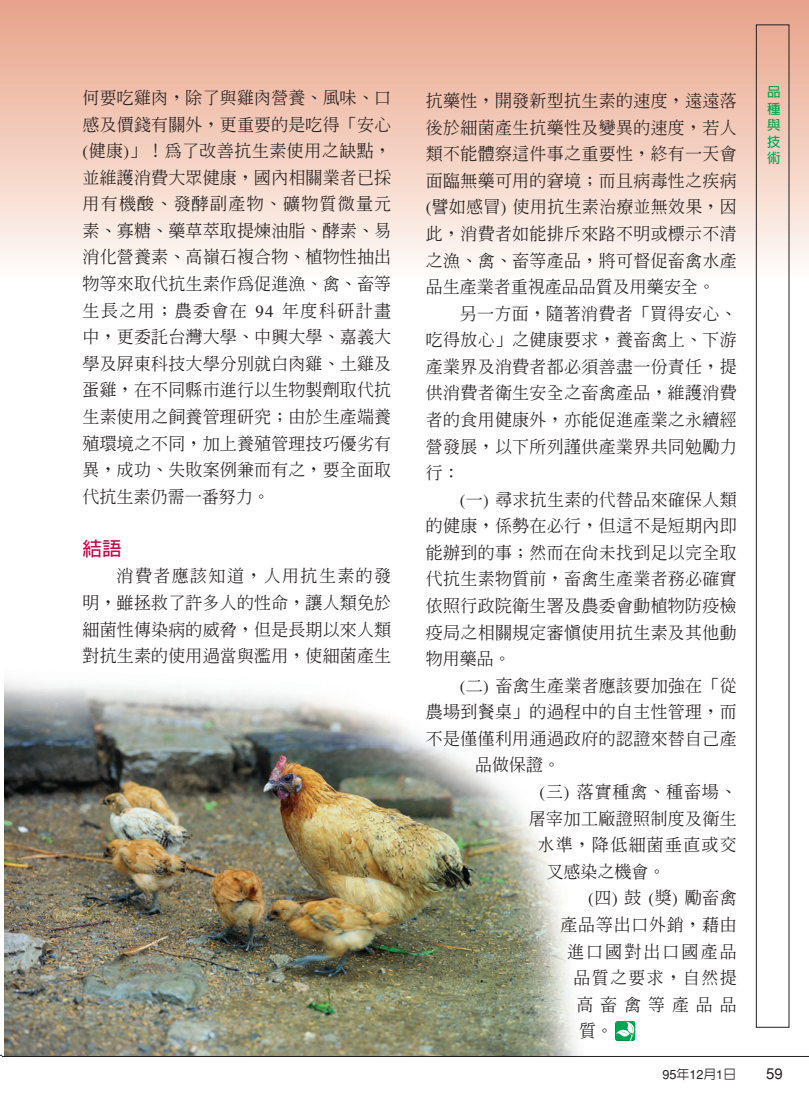
<style>
.page{position:relative;width:809px;height:1108px;background:#fff}
.page>*{position:absolute;margin:0;border:0;box-sizing:border-box;transform-origin:0 0}
.t1{font:700 19.5px "Lin Gothic";color:#c30a49}
.t2{font:500 16.95px/26.5px "Inn Ming";letter-spacing:.015em;color:#231f20;text-align:justify}
.t3{font:500 16.95px "Inn Ming";letter-spacing:.07em;color:#231f20}
.t4{font:500 16.95px "Inn Ming";letter-spacing:.04em;color:#231f20}
.t5{font:500 16.95px "Inn Ming";letter-spacing:.12em;color:#231f20}
.t6{font:500 16.95px "Inn Ming";letter-spacing:.075em;color:#231f20}
.t7{font:500 16.95px "Inn Ming";letter-spacing:.405em;color:#231f20}
.t8{font:15px "Helvetica";color:#231f20}
.t9{font:700 13.5px/16.5px "Lin Gothic";color:#00a54f;text-align:justify}
.t10{font:12.75px "Helvetica";color:#231f20}
.s1{font-family:"Times";font-weight:400}
.s2{font-family:"New Gothic";font-weight:500}
</style>
<div class="page">
<img style="left:0;top:0;width:809px;height:1057px">
<p class="t2" style="left:83px;top:84px;width:310px">何要吃雞肉，除了與雞肉營養、風味、口感及價錢有關外，更重要的是吃得「安心<span class="s1">(</span>健康<span class="s1">)</span>」！為了改善抗生素使用之缺點，並維護消費大眾健康，國內相關業者已採用有機酸、發酵副產物、礦物質微量元素、寡糖、藥草萃取提煉油脂、酵素、易消化營養素、高嶺石複合物、植物性抽出物等來取代抗生素作為促進漁、禽、畜等生長之用；農委會在 <span class="s1">94</span> 年度科研計畫中，更委託台灣大學、中興大學、嘉義大學及屏東科技大學分別就白肉雞、土雞及蛋雞，在不同縣市進行以生物製劑取代抗生素使用之飼養管理研究；由於生產端養殖環境之不同，加上養殖管理技巧優劣有異，成功、失敗案例兼而有之，要全面取代抗生素仍需一番努力。</p>
<p class="t1" style="left:83px;top:539px;width:40px">結語</p>
<p class="t2" style="left:83px;top:563px;width:310px;text-indent:34px">消費者應該知道，人用抗生素的發明，雖拯救了許多人的性命，讓人類免於細菌性傳染病的威脅，但是長期以來人類對抗生素的使用過當與濫用，使細菌產生</p>
<p class="t2" style="left:426px;top:87px;width:312px">抗藥性，開發新型抗生素的速度，遠遠落後於細菌產生抗藥性及變異的速度，若人類不能體察這件事之重要性，終有一天會面臨無藥可用的窘境；而且病毒性之疾病<span class="s1">(</span>譬如感冒<span class="s1">)</span> 使用抗生素治療並無效果，因此，消費者如能排斥來路不明或標示不清之漁、禽、畜等產品，將可督促畜禽水產品生產業者重視產品品質及用藥安全。</p>
<p class="t2" style="left:426px;top:300px;width:312px;text-indent:34px">另一方面，隨著消費者「買得安心、吃得放心」之健康要求，養畜禽上、下游產業界及消費者都必須善盡一份責任，提供消費者衛生安全之畜禽產品，維護消費者的食用健康外，亦能促進產業之永續經營發展，以下所列謹供產業界共同勉勵力行：</p>
<p class="t2" style="left:426px;top:486px;width:312px;text-indent:34px"><span class="s1">(</span>一<span class="s1">)</span> 尋求抗生素的代替品來確保人類的健康，係勢在必行，但這不是短期內即能辦到的事；然而在尚未找到足以完全取代抗生素物質前，畜禽生產業者務必確實依照行政院衛生署及農委會動植物防疫檢疫局之相關規定審慎使用抗生素及其他動物用藥品。</p>
<p class="t2" style="left:460px;top:672px;width:278px"><span class="s1">(</span>二<span class="s1">)</span> 畜禽生產業者應該要加強在「從</p>
<p class="t2" style="left:426px;top:699px;width:312px">農場到餐桌」的過程中的自主性管理，而</p>
<p class="t2" style="left:426px;top:725px;width:312px">不是僅僅利用通過政府的認證來替自己產</p>
<p class="t2" style="left:475px;top:752px;width:87px">品做保證。</p>
<p class="t2" style="left:539px;top:778px;width:199px"><span class="s1">(</span>三<span class="s1">)</span> 落實種禽、種畜場、</p>
<p class="t2" style="left:529px;top:805px;width:209px">屠宰加工廠證照制度及衛生</p>
<p class="t3" style="left:537px;top:836px;width:201px">水準，降低細菌垂直或交</p>
<p class="t2" style="left:546px;top:858px;width:121px">叉感染之機會。</p>
<p class="t2" style="left:588px;top:885px;width:150px"><span class="s1">(</span>四<span class="s1">)</span> 鼓 <span class="s1">(</span>獎<span class="s1">)</span> 勵畜禽</p>
<p class="t4" style="left:561px;top:916px;width:178px">產品等出口外銷，藉由</p>
<p class="t5" style="left:567px;top:943px;width:171px">進口國對出口國產品</p>
<p class="t6" style="left:574px;top:969px;width:165px">品質之要求，自然提</p>
<p class="t7" style="left:576px;top:996px;width:162px">高畜禽等產品品</p>
<p class="t2" style="left:579px;top:1017px;width:36px">質。</p>
<p class="t9" style="left:767px;top:84px;width:15px">品種與技術</p>
<p class="t10" style="left:662px;top:1069px;width:75px">95<span class="s2">年</span>12<span class="s2">月</span>1<span class="s2">日</span></p>
<p class="t8" style="left:766px;top:1068px;width:18px">59</p>
</div>
